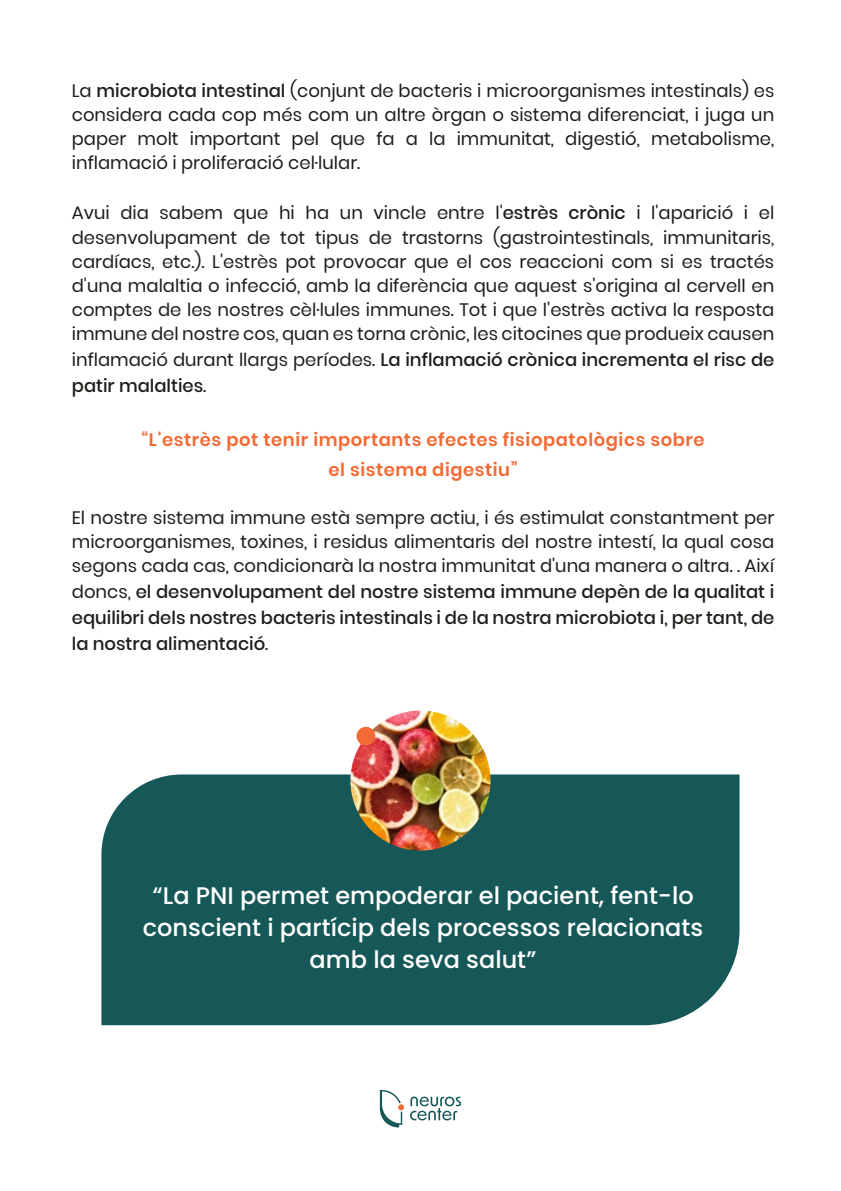
<style>
.page{position:relative;width:841px;height:1191px;background:#fff}
.page>*{position:absolute;margin:0;border:0;box-sizing:border-box;transform-origin:0 0}
.t1{font:500 24px/32px "Poppins";color:#fff;text-align:center}
.t2{font:18px/24px "Poppins";color:#201c19;text-align:justify}
.t3{font:500 18px/26px "Poppins";color:#201c19}
.t4{font:600 18px/30px "Poppins";letter-spacing:.03em;color:#f26a34;text-align:center}
.s1{font-weight:500}
.s2{font-weight:400}
</style>
<div class="page">
<div style="left:101px;top:774px;width:638px;height:251px;background:#165858"></div>
<img style="left:350px;top:710px;width:140px;height:140px;border-radius:70px">
<div style="left:356px;top:727px;width:19px;height:18px;background:#f26a34;border-radius:50%"></div>
<svg style="left:380px;top:1090px;width:24px;height:37px"></svg>
<svg style="left:410px;top:1096px;width:51px;height:24px"></svg>
<p class="t2" style="left:72px;top:79px;width:703px">La <span class="s1">microbiota intestinal</span> (conjunt de bacteris i microorganismes intestinals) es considera cada cop més com un altre òrgan o sistema diferenciat, i juga un paper molt important pel que fa a la immunitat, digestió, metabolisme, inflamació i proliferació cel·lular.</p>
<p class="t2" style="left:72px;top:201px;width:704px">Avui dia sabem que hi ha un vincle entre l'<span class="s1">estrès crònic</span> i l'aparició i el desenvolupament de tot tipus de trastorns (gastrointestinals, immunitaris, cardíacs, etc.). L'estrès pot provocar que el cos reaccioni com si es tractés d'una malaltia o infecció, amb la diferència que aquest s'origina al cervell en comptes de les nostres cèl·lules immunes. Tot i que l'estrès activa la resposta immune del nostre cos, quan es torna crònic, les citocines que produeix causen</p>
<p class="t3" style="left:72px;top:346px;width:703px"><span class="s2">inflamació durant llargs períodes.</span> La inflamació crònica incrementa el risc de patir malalties<span class="s2">.</span></p>
<p class="t4" style="left:141px;top:424px;width:564px">“L'estrès pot tenir importants efectes fisiopatològics sobre el sistema digestiu”</p>
<p class="t2" style="left:72px;top:505px;width:703px">El nostre sistema immune està sempre actiu, i és estimulat constantment per microorganismes, toxines, i residus alimentaris del nostre intestí, la qual cosa segons cada cas, condicionarà la nostra immunitat d'una manera o altra. . Així</p>
<p class="t3" style="left:72px;top:578px;width:703px;text-align:justify"><span class="s2">doncs,</span> el desenvolupament del nostre sistema immune depèn de la qualitat i equilibri dels nostres bacteris intestinals i de la nostra microbiota i, per tant, de la nostra alimentació<span class="s2">.</span></p>
<h1 class="t1" style="left:143px;top:880px;width:561px">“La PNI permet empoderar el pacient, fent-lo conscient i partícip dels processos relacionats amb la seva salut”</h1>
</div>
